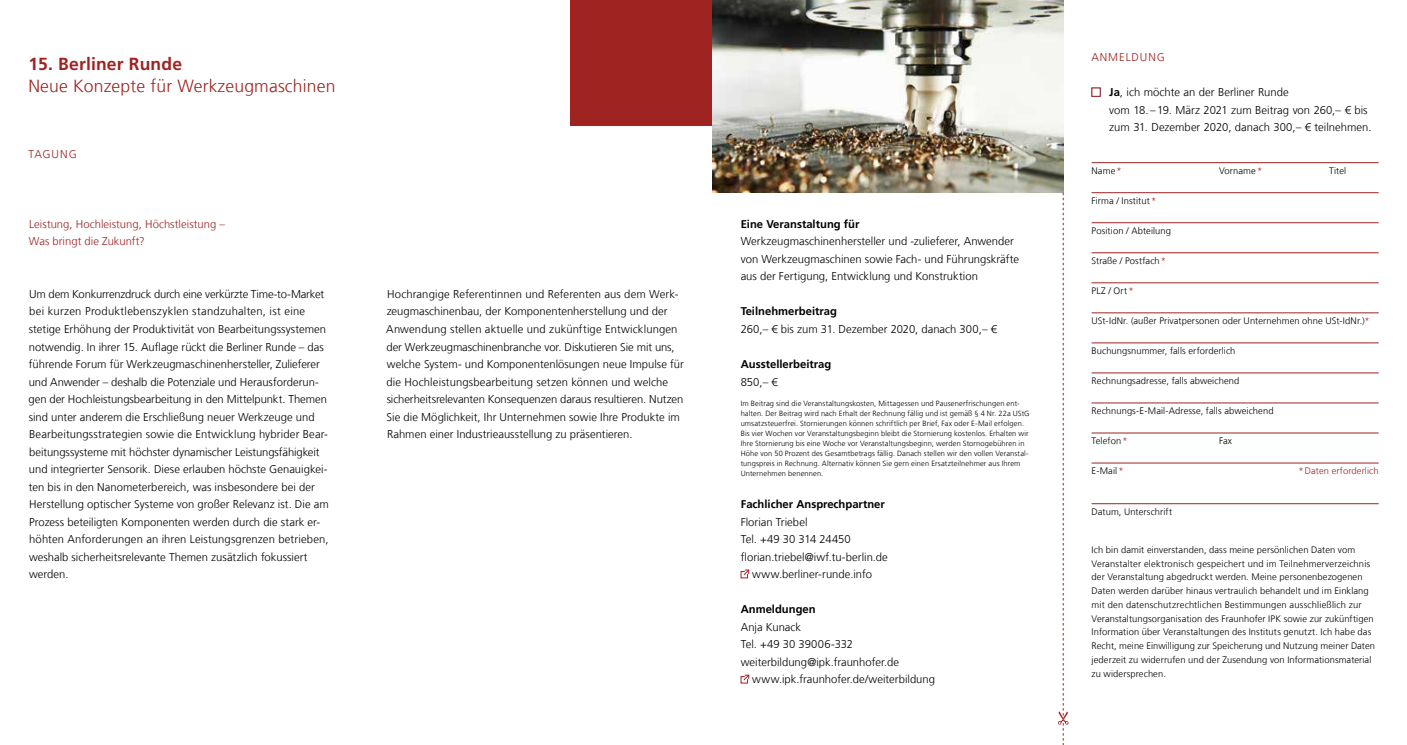
<style>
.page{position:relative;width:1407px;height:745px;background:#fff}
.page>*{position:absolute;margin:0;border:0;box-sizing:border-box;transform-origin:0 0}
.t1{font:300 17.5px "Frutiger LT Com";letter-spacing:.01em;color:#9e2321}
.t2{font:700 17.5px "Frutiger LT Com";letter-spacing:.01em;color:#9e2321}
.t3{font:300 11.25px/17.5px "Frutiger LT Com";color:#000}
.t4{font:700 11.25px "Frutiger LT Com";color:#000}
.t5{font:300 11.25px/17.5px "Frutiger LT Com";letter-spacing:.005em;color:#9e2321}
.t6{font:300 11.25px "Frutiger LT Com";letter-spacing:.08em;color:#9e2321}
.t7{font:300 9.38px/13.8px "Frutiger LT Com";letter-spacing:.01em;color:#000}
.t8{font:300 9.38px "Frutiger LT Com";letter-spacing:.01em;color:#9e2321}
.t9{font:300 7.5px/10px "Frutiger LT Com";letter-spacing:.015em;color:#000}
.s1{font-weight:700}
.s2{color:#9e2321}
</style>
<div class="page">
<img style="left:712px;top:0;width:351px;height:193px">
<svg style="left:1058px;top:193px;width:10px;height:551px"></svg>
<div style="left:570px;top:0;width:142px;height:126px;background:#9e2321"></div>
<svg style="left:740px;top:569px;width:10px;height:9px"></svg>
<svg style="left:740px;top:674px;width:10px;height:9px"></svg>
<div style="left:1091px;top:88px;width:9px;height:9px;background:#fff;border:1px solid #9e2321"></div>
<hr style="left:1091px;top:162px;width:287px;height:1px;background:#9e2321">
<hr style="left:1091px;top:192px;width:287px;height:1px;background:#9e2321">
<hr style="left:1091px;top:222px;width:287px;height:1px;background:#9e2321">
<hr style="left:1091px;top:252px;width:287px;height:1px;background:#9e2321">
<hr style="left:1091px;top:282px;width:287px;height:1px;background:#9e2321">
<hr style="left:1091px;top:312px;width:287px;height:1px;background:#9e2321">
<hr style="left:1091px;top:342px;width:287px;height:1px;background:#9e2321">
<hr style="left:1091px;top:372px;width:287px;height:1px;background:#9e2321">
<hr style="left:1091px;top:402px;width:287px;height:1px;background:#9e2321">
<hr style="left:1091px;top:432px;width:287px;height:1px;background:#9e2321">
<hr style="left:1091px;top:462px;width:287px;height:1px;background:#9e2321">
<hr style="left:1091px;top:503px;width:287px;height:1px;background:#9e2321">
<h1 class="t2" style="left:28px;top:53px;width:155px">15. Berliner Runde</h1>
<h1 class="t1" style="left:28px;top:76px;width:309px">Neue Konzepte für Werkzeugmaschinen</h1>
<p class="t5" style="left:28px;top:145px;width:50px">TAGUNG</p>
<p class="t5" style="left:29px;top:215px;width:198px">Leistung, Hochleistung, Höchstleistung –<br>Was bringt die Zukunft?</p>
<p class="t3" style="left:29px;top:285px;width:302px">Um dem Konkurrenzdruck durch eine verkürzte Time-to-Market bei kurzen Produktlebenszyklen standzuhalten, ist eine stetige Erhöhung der Produktivität von Bearbeitungssystemen notwendig. In ihrer 15. Auflage rückt die Berliner Runde – das führende Forum für Werkzeugmaschinenhersteller, Zulieferer und Anwender – deshalb die Potenziale und Herausforderun&shy;gen der Hochleistungsbearbeitung in den Mittelpunkt. Themen sind unter anderem die Erschließung neuer Werkzeuge und Bearbeitungsstrategien sowie die Entwicklung hybrider Bear&shy;beitungssysteme mit höchster dynamischer Leistungsfähigkeit und integrierter Sensorik. Diese erlauben höchste Genauigkei&shy;ten bis in den Nanometerbereich, was insbesondere bei der Herstellung optischer Systeme von großer Relevanz ist. Die am Prozess beteiligten Komponenten werden durch die stark er&shy;höhten Anforderungen an ihren Leistungsgrenzen betrieben, weshalb sicherheitsrelevante Themen zusätzlich fokussiert werden.</p>
<p class="t3" style="left:386px;top:285px;width:299px">Hochrangige Referentinnen und Referenten aus dem Werk&shy;zeugmaschinenbau, der Komponentenherstellung und der Anwendung stellen aktuelle und zukünftige Entwicklungen der Werkzeugmaschinenbranche vor. Diskutieren Sie mit uns, welche System- und Komponentenlösungen neue Impulse für die Hochleistungsbearbeitung setzen können und welche sicherheitsrelevanten Konsequenzen daraus resultieren. Nutzen Sie die Möglichkeit, Ihr Unternehmen sowie Ihre Produkte im Rahmen einer Industrieausstellung zu präsentieren.</p>
<p class="t4" style="left:741px;top:217px;width:120px">Eine Veranstaltung für</p>
<p class="t3" style="left:741px;top:233px;width:280px">Werkzeugmaschinenhersteller und -zulieferer, Anwender von Werkzeugmaschinen sowie Fach- und Führungskräfte aus der Fertigung, Entwicklung und Konstruktion</p>
<p class="t4" style="left:741px;top:305px;width:98px">Teilnehmerbeitrag</p>
<p class="t3" style="left:741px;top:320px;width:258px">260,– € bis zum 31. Dezember 2020, danach 300,– €</p>
<p class="t4" style="left:741px;top:357px;width:92px">Ausstellerbeitrag</p>
<p class="t3" style="left:741px;top:373px;width:39px">850,– €</p>
<p class="t9" style="left:741px;top:398px;width:290px">Im Beitrag sind die Veranstaltungskosten, Mittagessen und Pausenerfrischungen ent&shy;halten. Der Beitrag wird nach Erhalt der Rechnung fällig und ist gemäß § 4 Nr. 22a UStG umsatzsteuerfrei. Stornierungen können schriftlich per Brief, Fax oder E-Mail erfolgen.<br>Bis vier Wochen vor Veranstaltungsbeginn bleibt die Stornierung kostenlos. Erhalten wir Ihre Stornierung bis eine Woche vor Veranstaltungsbeginn, werden Stornogebühren in Höhe von 50 Prozent des Gesamtbetrags fällig. Danach stellen wir den vollen Veranstal&shy;tungspreis in Rechnung. Alternativ können Sie gern einen Ersatzteilnehmer aus Ihrem Unternehmen benennen.</p>
<p class="t4" style="left:741px;top:497px;width:146px">Fachlicher Ansprechpartner</p>
<p class="t3" style="left:741px;top:513px;width:68px">Florian Triebel</p>
<p class="t3" style="left:741px;top:530px;width:112px">Tel. +49 30 314 24450</p>
<p class="t3" style="left:741px;top:548px;width:149px">florian.triebel@iwf.tu-berlin.de</p>
<p class="t3" style="left:752px;top:565px;width:121px">www.berliner-runde.info</p>
<p class="t4" style="left:741px;top:602px;width:77px">Anmeldungen</p>
<p class="t3" style="left:741px;top:618px;width:62px">Anja Kunack</p>
<p class="t3" style="left:741px;top:635px;width:114px">Tel. +49 30 39006-332</p>
<p class="t3" style="left:741px;top:653px;width:160px">weiterbildung@ipk.fraunhofer.de</p>
<p class="t3" style="left:752px;top:670px;width:184px">www.ipk.fraunhofer.de/weiterbildung</p>
<p class="t6" style="left:1091px;top:51px;width:75px">ANMELDUNG</p>
<p class="t3" style="left:1109px;top:83px;width:264px"><span class="s1">Ja</span>, ich möchte an der Berliner Runde<br>vom 18.–19. März 2021 zum Beitrag von 260,– € bis zum 31. Dezember 2020, danach 300,– € teilnehmen.</p>
<p class="t7" style="left:1091px;top:163px;width:32px">Name<span class="s2">*</span></p>
<p class="t7" style="left:1219px;top:163px;width:45px">Vorname<span class="s2">*</span></p>
<p class="t7" style="left:1329px;top:163px;width:19px">Titel</p>
<p class="t7" style="left:1091px;top:193px;width:66px">Firma / Institut<span class="s2">*</span></p>
<p class="t7" style="left:1091px;top:223px;width:81px">Position / Abteilung</p>
<p class="t7" style="left:1091px;top:253px;width:76px">Straße / Postfach<span class="s2">*</span></p>
<p class="t7" style="left:1091px;top:283px;width:43px">PLZ / Ort<span class="s2">*</span></p>
<p class="t7" style="left:1091px;top:313px;width:280px">USt-IdNr. (außer Privatpersonen oder Unternehmen ohne USt-IdNr.)<span class="s2">*</span></p>
<p class="t7" style="left:1091px;top:343px;width:145px">Buchungsnummer, falls erforderlich</p>
<p class="t7" style="left:1091px;top:373px;width:149px">Rechnungsadresse, falls abweichend</p>
<p class="t7" style="left:1091px;top:403px;width:183px">Rechnungs-E-Mail-Adresse, falls abweichend</p>
<p class="t7" style="left:1091px;top:433px;width:38px">Telefon<span class="s2">*</span></p>
<p class="t7" style="left:1219px;top:433px;width:15px">Fax</p>
<p class="t7" style="left:1091px;top:463px;width:34px">E-Mail<span class="s2">*</span></p>
<p class="t8" style="left:1298px;top:465px;width:82px">*Daten erforderlich</p>
<p class="t7" style="left:1091px;top:504px;width:82px">Datum, Unterschrift</p>
<p class="t7" style="left:1091px;top:542px;width:285px">Ich bin damit einverstanden, dass meine persönlichen Daten vom Veranstalter elektronisch gespeichert und im Teilnehmerverzeichnis der Veranstaltung abgedruckt werden. Meine personenbezogenen Daten werden darüber hinaus vertraulich behandelt und im Einklang mit den datenschutzrechtlichen Bestimmungen ausschließlich zur Veranstaltungsorganisation des Fraunhofer IPK sowie zur zukünftigen Information über Veranstaltungen des Instituts genutzt. Ich habe das Recht, meine Einwilligung zur Speicherung und Nutzung meiner Daten jederzeit zu widerrufen und der Zusendung von Informationsmaterial zu widersprechen.</p>
</div>
